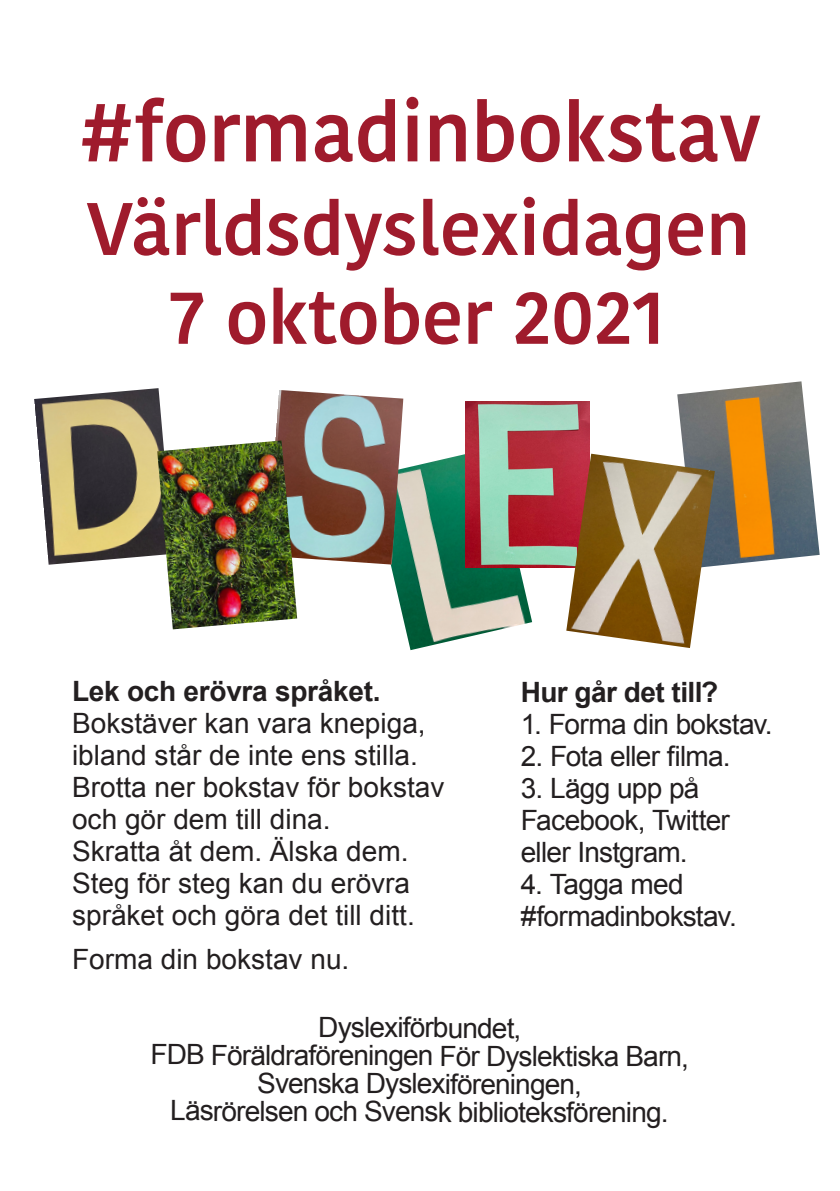
<style>
.page{position:relative;width:840px;height:1191px;background:#fff}
.page>*{position:absolute;margin:0;border:0;box-sizing:border-box;transform-origin:0 0}
.t1{font:600 82.2px "Kohinoor Bangla";color:#9f1b2c;scale:.96 1}
.t2{font:600 74px "Kohinoor Bangla";letter-spacing:-.005em;color:#9f1b2c}
.t3{font:28px/32px "Arial";letter-spacing:-.025em;color:#231f20}
.t4{font:28px "Arial";color:#231f20}
.t5{font:700 28px "Arial";letter-spacing:-.01em;color:#231f20}
</style>
<div class="page">
<img style="left:384px;top:454px;width:148px;height:196px">
<img style="left:465px;top:401px;width:124px;height:166px">
<img style="left:677px;top:381px;width:142px;height:185px">
<img style="left:34px;top:388px;width:129px;height:177px">
<img style="left:566px;top:454px;width:148px;height:194px">
<img style="left:275px;top:390px;width:128px;height:174px">
<img style="left:157px;top:440px;width:140px;height:189px">
<p class="t1" style="left:79px;top:64px;width:711px">#formadinbokstav</p>
<p class="t2" style="left:86px;top:167px;width:665px">Världsdyslexidagen</p>
<p class="t2" style="left:170px;top:256px;width:497px">7 oktober 2021</p>
<p class="t5" style="left:72px;top:672px;width:310px">Lek och erövra språket.</p>
<p class="t4" style="left:72px;top:705px;width:355px">Bokstäver kan vara knepiga,</p>
<p class="t4" style="left:72px;top:737px;width:347px">ibland står de inte ens stilla.</p>
<p class="t4" style="left:72px;top:769px;width:373px">Brotta ner bokstav för bokstav</p>
<p class="t4" style="left:72px;top:801px;width:260px">och gör dem till dina.</p>
<p class="t4" style="left:72px;top:833px;width:338px">Skratta åt dem. Älska dem.</p>
<p class="t4" style="left:72px;top:865px;width:339px">Steg för steg kan du erövra</p>
<p class="t4" style="left:72px;top:897px;width:344px">språket och göra det till ditt.</p>
<p class="t4" style="left:72px;top:941px;width:279px">Forma din bokstav nu.</p>
<p class="t5" style="left:520px;top:673px;width:199px">Hur går det till?</p>
<p class="t3" style="left:520px;top:708px;width:253px">1. Forma din bokstav.</p>
<p class="t3" style="left:520px;top:740px;width:211px">2. Fota eller filma.</p>
<p class="t3" style="left:520px;top:772px;width:211px">3. Lägg upp på<br>Facebook, Twitter eller Instgram.</p>
<p class="t3" style="left:520px;top:868px;width:164px">4. Tagga med</p>
<p class="t3" style="left:520px;top:900px;width:217px">#formadinbokstav.</p>
<p class="t3" style="left:318px;top:1011px;width:205px">Dyslexiförbundet,</p>
<p class="t3" style="left:150px;top:1039px;width:540px">FDB Föräldraföreningen För Dyslektiska Barn,</p>
<p class="t3" style="left:257px;top:1068px;width:326px">Svenska Dyslexiföreningen,</p>
<p class="t3" style="left:170px;top:1096px;width:499px">Läsrörelsen och Svensk biblioteksförening.</p>
</div>
